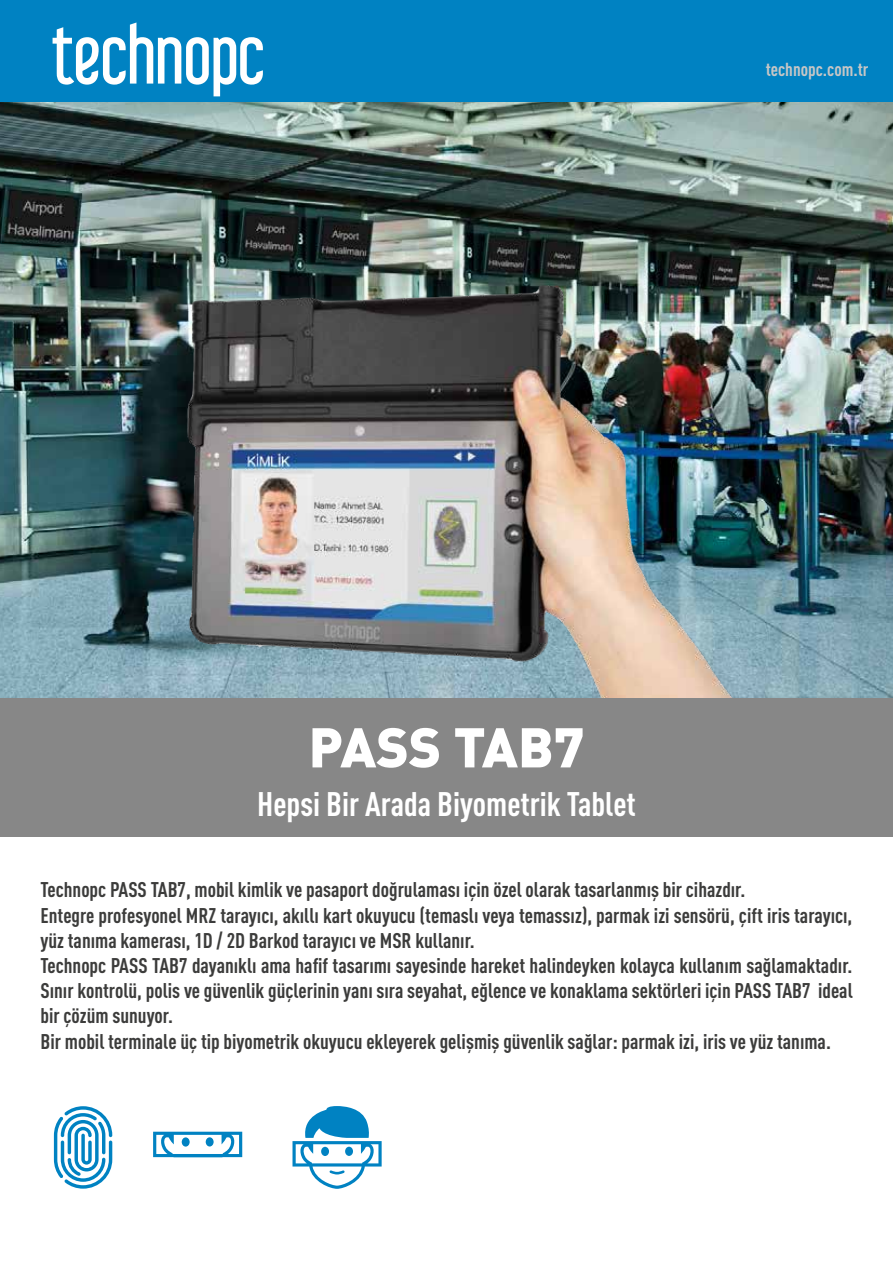
<style>
.page{position:relative;width:893px;height:1263px;background:#fff}
.page>*{position:absolute;margin:0;border:0;box-sizing:border-box;transform-origin:0 0}
.t1{font:900 55.05px "DIN Pro";letter-spacing:-.005em;color:#fff}
.t2{font:700 condensed 33.6px "DIN Pro";color:#fff}
.t3{font:700 condensed 21px/25.2px "DIN Pro";color:#3c3c3b}
.t4{font:700 condensed 18.6px "DIN Pro";color:#c6c6c6}
</style>
<div class="page">
<img style="left:0;top:101px;width:893px;height:597px">
<div style="left:0;top:0;width:893px;height:101px;background:#0082c2"></div>
<svg style="left:53px;top:23px;width:210px;height:73px"></svg>
<img style="left:125px;top:246px;width:676px;height:452px">
<svg style="left:153px;top:1132px;width:89px;height:25px"></svg>
<div style="left:182px;top:1137px;width:8px;height:9px;background:#0082c2;border-radius:50%"></div>
<div style="left:206px;top:1137px;width:8px;height:9px;background:#0082c2;border-radius:50%"></div>
<svg style="left:292px;top:1106px;width:90px;height:83px"></svg>
<div style="left:321px;top:1147px;width:8px;height:9px;background:#0082c2;border-radius:50%"></div>
<div style="left:345px;top:1147px;width:8px;height:9px;background:#0082c2;border-radius:50%"></div>
<svg style="left:54px;top:1106px;width:58px;height:83px"></svg>
<div style="left:0;top:698px;width:893px;height:139px;background:#878787"></div>
<p class="t4" style="left:766px;top:58px;width:104px">technopc.com.tr</p>
<h1 class="t1" style="left:309px;top:700px;width:277px">PASS TAB7</h1>
<h2 class="t2" style="left:257px;top:784px;width:380px">Hepsi Bir Arada Biyometrik Tablet</h2>
<p class="t3" style="left:41px;top:877px;width:814px">Technopc PASS TAB7, mobil kimlik ve pasaport doğrulaması için özel olarak tasarlanmış bir cihazdır.<br>Entegre profesyonel MRZ tarayıcı, akıllı kart okuyucu (temaslı veya temassız), parmak izi sensörü, çift iris tarayıcı, yüz tanıma kamerası, 1D / 2D Barkod tarayıcı ve MSR kullanır.<br>Technopc PASS TAB7 dayanıklı ama hafif tasarımı sayesinde hareket halindeyken kolayca kullanım sağlamaktadır.<br>Sınır kontrolü, polis ve güvenlik güçlerinin yanı sıra seyahat, eğlence ve konaklama sektörleri için PASS TAB7 ideal bir çözüm sunuyor.<br>Bir mobil terminale üç tip biyometrik okuyucu ekleyerek gelişmiş güvenlik sağlar: parmak izi, iris ve yüz tanıma.</p>
</div>
